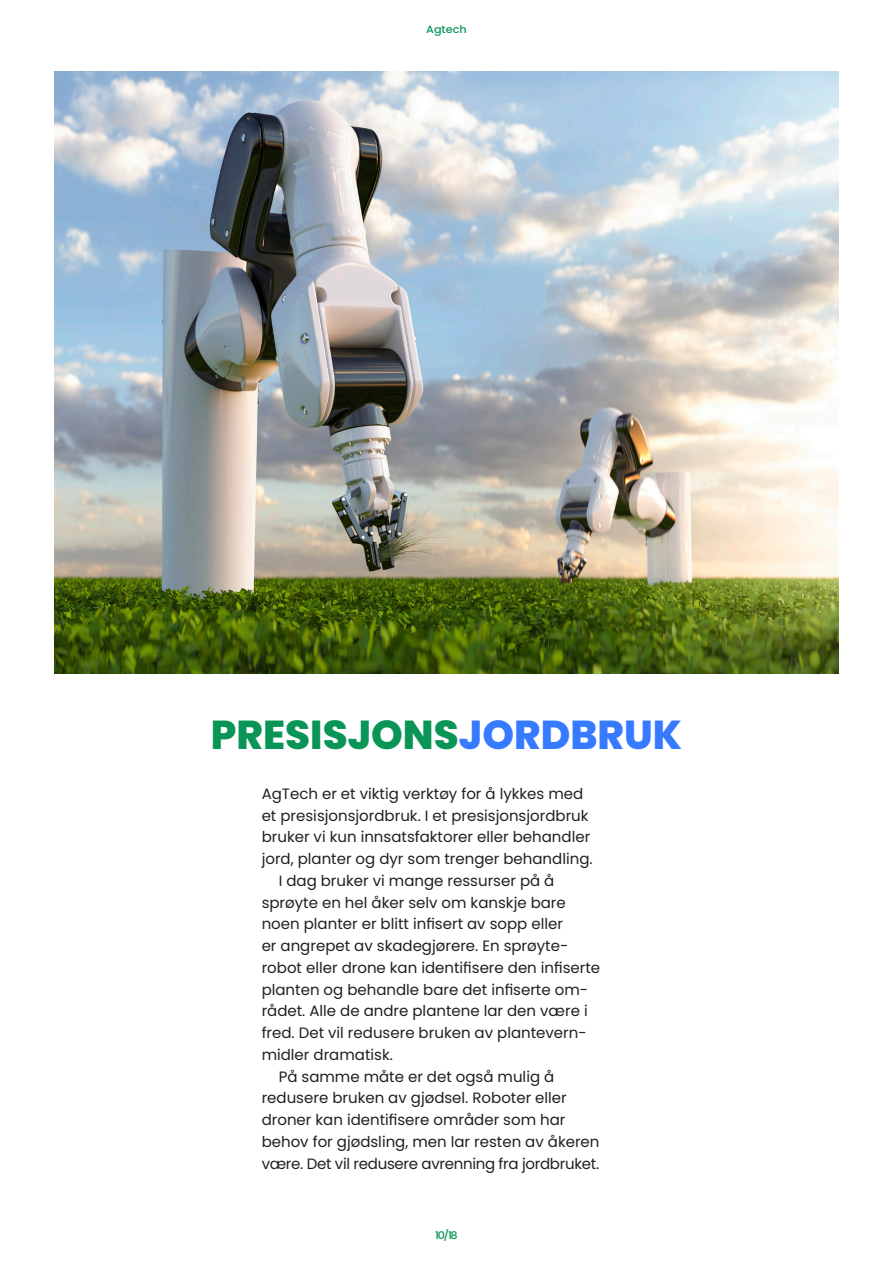
<style>
.page{position:relative;width:893px;height:1263px;background:#fff}
.page>*{position:absolute;margin:0;border:0;box-sizing:border-box;transform-origin:0 0}
.t1{font:800 40.35px "Poppins";color:#099556}
.t2{font:15px "Poppins";color:#231f20}
.t3{font:15px "Poppins";letter-spacing:-.02em;color:#231f20}
.t4{font:500 10.5px "Poppins";color:#099556;scale:1.07 1}
.s1{color:#367aff}
</style>
<div class="page">
<img style="left:54px;top:71px;width:785px;height:602px">
<p class="t4" style="left:426px;top:23px;width:39px">Agtech</p>
<h1 class="t1" style="left:211px;top:712px;width:473px">PRESISJONS<span class="s1">JORDBRUK</span></h1>
<p class="t2" style="left:262px;top:785px;width:323px">AgTech er et viktig verktøy for å lykkes med</p>
<p class="t2" style="left:262px;top:806px;width:328px">et presisjonsjordbruk. I et presisjonsjordbruk</p>
<p class="t2" style="left:262px;top:828px;width:330px">bruker vi kun innsatsfaktorer eller behandler</p>
<p class="t2" style="left:262px;top:850px;width:332px">jord, planter og dyr som trenger behandling.</p>
<p class="t2" style="left:279px;top:872px;width:277px">I dag bruker vi mange ressurser på å</p>
<p class="t2" style="left:262px;top:893px;width:306px">sprøyte en hel åker selv om kanskje bare</p>
<p class="t2" style="left:262px;top:915px;width:303px">noen planter er blitt infisert av sopp eller</p>
<p class="t2" style="left:262px;top:937px;width:306px">er angrepet av skadegjørere. En sprøyte-</p>
<p class="t2" style="left:262px;top:959px;width:340px">robot eller drone kan identifisere den infiserte</p>
<p class="t2" style="left:262px;top:980px;width:326px">planten og behandle bare det infiserte om-</p>
<p class="t2" style="left:262px;top:1002px;width:327px">rådet. Alle de andre plantene lar den være i</p>
<p class="t2" style="left:262px;top:1024px;width:326px">fred. Det vil redusere bruken av plantevern-</p>
<p class="t2" style="left:262px;top:1046px;width:133px">midler dramatisk.</p>
<p class="t2" style="left:279px;top:1067px;width:277px">På samme måte er det også mulig å</p>
<p class="t2" style="left:262px;top:1089px;width:307px">redusere bruken av gjødsel. Roboter eller</p>
<p class="t2" style="left:262px;top:1111px;width:305px">droner kan identifisere områder som har</p>
<p class="t2" style="left:262px;top:1133px;width:339px">behov for gjødsling, men lar resten av åkeren</p>
<p class="t3" style="left:262px;top:1154px;width:339px">være. Det vil redusere avrenning fra jordbruket.</p>
<p class="t4" style="left:435px;top:1229px;width:23px">10/18</p>
</div>
